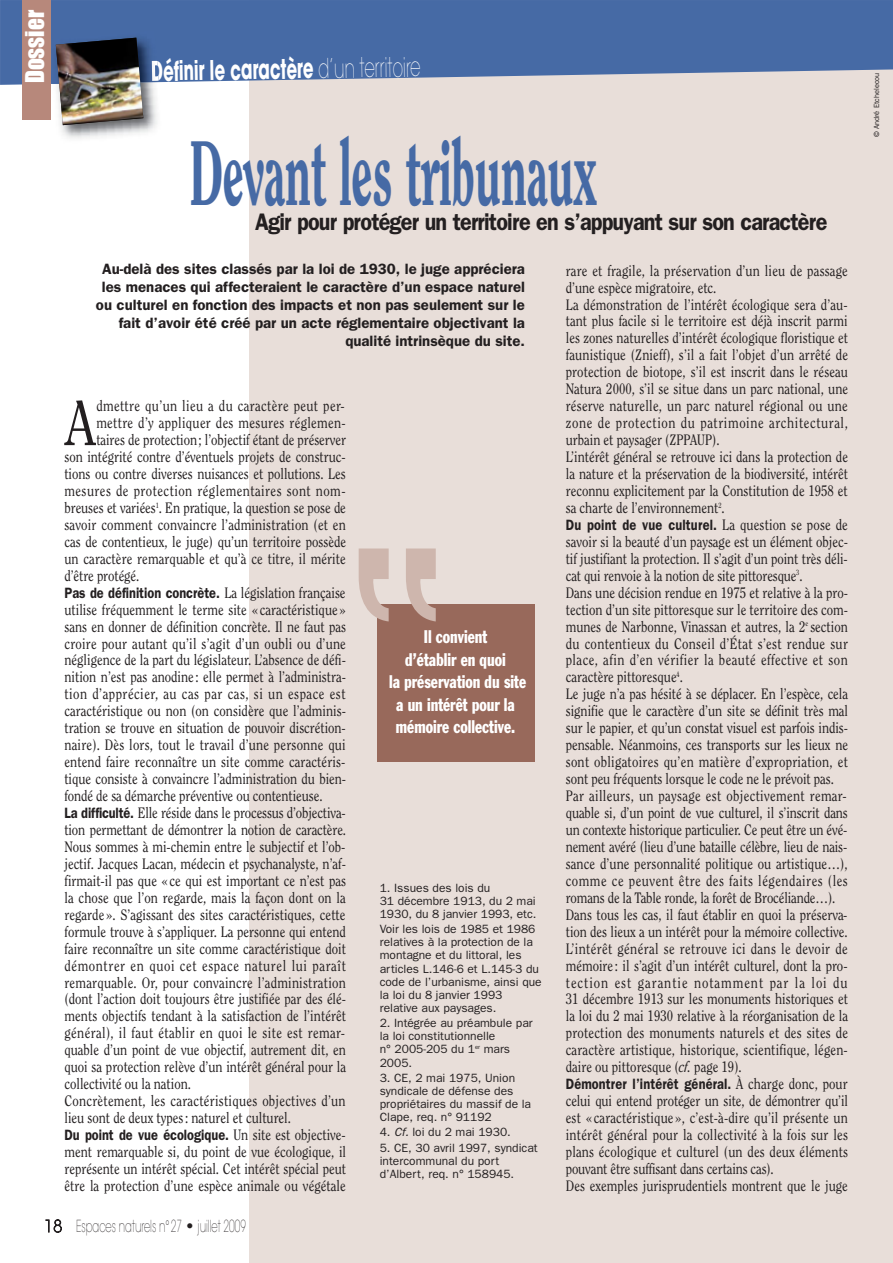
<style>
.page{position:relative;width:893px;height:1263px;background:#fff}
.page>*{position:absolute;margin:0;border:0;box-sizing:border-box;transform-origin:0 0}
.t1{font:800 91.05px "Clearface";letter-spacing:-.01em;color:#466aa5;scale:.52 1}
.t2{font:63.45px "Clearface";color:#231f20;scale:.85 1}
.t3{font:700 27px "Avant Garde";color:#fff;scale:.61 1}
.t4{font:600 24px "Franklin Gothic";letter-spacing:-.035em;color:#231f20;scale:.9 1}
.t5{font:24px "Impact";color:#fff}
.t6{font:condensed 18px/22.5px "Franklin Gothic";color:#fff;text-align:center;scale:.85 1}
.t7{font:200 16.5px "Avant Garde";color:#231f20}
.t8{font:15px/17px "Clearface";color:#231f20;scale:.85 1}
.t9{font:600 15px/18px "Franklin Gothic";color:#231f20;text-align:right}
.t10{font:600 15px "Franklin Gothic";color:#231f20;scale:.85 1}
.t11{font:15px "Clearface";letter-spacing:.025em;color:#231f20;scale:.85 1}
.t12{font:15px "Clearface";letter-spacing:.035em;color:#231f20;scale:.85 1}
.t13{font:12px/13.2px "Franklin Gothic";color:#231f20}
.t14{font:7.5px "Franklin Gothic";color:#231f20}
.s1{font-weight:200}
.s2{font-family:"Clearface";font-weight:400}
.s3{font-family:"Franklin Gothic";font-weight:600}
.s4{font-style:italic}
</style>
<div class="page">
<hr style="left:889px;top:0;width:3px;height:1263px;background:#e8ded9">
<div style="left:249px;top:0;width:640px;height:1263px;background:#e8ded9"></div>
<svg style="left:0;top:0;width:892px;height:85px;background:#5675aa"></svg>
<svg style="left:45px;top:1219px;width:17px;height:14px"></svg>
<div style="left:377px;top:605px;width:157px;height:157px;background:#98695b"></div>
<div style="left:23px;top:0;width:28px;height:120px;background:#b7887b"></div>
<img style="left:52px;top:82px;width:112px;height:57px">
<img style="left:51px;top:30px;width:108px;height:54px">
<img style="left:152px;top:61px;width:7px;height:20px">
<img style="left:56px;top:38px;width:87px;height:87px">
<svg style="left:377px;top:604px;width:59px;height:1px"></svg>
<h3 class="t5" style="left:27px;top:83px;width:75px;rotate:-90deg">Dossier</h3>
<h3 class="t3" style="left:151px;top:61px;width:443px;rotate:-1deg">Définir le caractère <span class="s1">d’un territoire</span></h3>
<h1 class="t1" style="left:189px;top:136px;width:786px">Devant les tribunaux</h1>
<h3 class="t4" style="left:255px;top:214px;width:637px">Agir pour protéger un territoire en s’appuyant sur son caractère</h3>
<p class="t9" style="left:96px;top:261px;width:430px">Au-delà des sites classés par la loi de 1930, le juge appréciera les menaces qui affecteraient le caractère d’un espace naturel ou culturel en fonction des impacts et non pas seulement sur le fait d’avoir été créé par un acte réglementaire objectivant la qualité intrinsèque du site.</p>
<h2 class="t2" style="left:65px;top:397px;width:37px">A</h2>
<p class="t11" style="left:96px;top:400px;width:294px">dmettre qu’un lieu a du caractère peut per-</p>
<p class="t11" style="left:96px;top:417px;width:295px">mettre d’y appliquer des mesures réglemen-</p>
<p class="t8" style="left:96px;top:432px;width:295px">taires de protection; l’objectif étant de préserver</p>
<p class="t8" style="left:64px;top:449px;width:332px">son intégrité contre d’éventuels projets de construc-</p>
<p class="t8" style="left:64px;top:466px;width:332px">tions ou contre diverses nuisances et pollutions. Les</p>
<p class="t12" style="left:64px;top:485px;width:332px">mesures de protection réglementaires sont nom-</p>
<p class="t8" style="left:64px;top:500px;width:333px">breuses et variées<sup>1</sup>. En pratique, la question se pose de</p>
<p class="t8" style="left:64px;top:517px;width:332px">savoir comment convaincre l’administration (et en</p>
<p class="t8" style="left:64px;top:534px;width:333px">cas de contentieux, le juge) qu’un territoire possède</p>
<p class="t8" style="left:64px;top:551px;width:332px">un caractère remarquable et qu’à ce titre, il mérite</p>
<p class="t8" style="left:64px;top:568px;width:90px">d’être protégé.</p>
<p class="t10" style="left:64px;top:587px;width:332px">Pas de définition concrète. <span class="s2">La législation française</span></p>
<p class="t8" style="left:64px;top:602px;width:333px">utilise fréquemment le terme site «caractéristique» sans en donner de définition concrète. Il ne faut pas croire pour autant qu’il s’agit d’un oubli ou d’une négligence de la part du législateur. L’absence de défi&shy;nition n’est pas anodine : elle permet à l’administra&shy;tion d’apprécier, au cas par cas, si un espace est caractéristique ou non (on considère que l’adminis&shy;tration se trouve en situation de pouvoir discrétion&shy;naire). Dès lors, tout le travail d’une personne qui entend faire reconnaître un site comme caractéris&shy;tique consiste à convaincre l’administration du bien&shy;fondé de sa démarche préventive ou contentieuse.<br><span class="s3">La difficulté.</span> Elle réside dans le processus d’objectiva&shy;tion permettant de démontrer la notion de caractère.<br>Nous sommes à mi-chemin entre le subjectif et l’ob&shy;jectif. Jacques Lacan, médecin et psychanalyste, n’af&shy;firmait-il pas que « ce qui est important ce n’est pas la chose que l’on regarde, mais la façon dont on la regarde ». S’agissant des sites caractéristiques, cette formule trouve à s’appliquer. La personne qui entend faire reconnaître un site comme caractéristique doit démontrer en quoi cet espace naturel lui paraît remarquable. Or, pour convaincre l’administration (dont l’action doit toujours être justifiée par des élé&shy;ments objectifs tendant à la satisfaction de l’intérêt général), il faut établir en quoi le site est remar&shy;quable d’un point de vue objectif, autrement dit, en quoi sa protection relève d’un intérêt général pour la collectivité ou la nation.<br>Concrètement, les caractéristiques objectives d’un lieu sont de deux types : naturel et culturel.</p>
<p class="t10" style="left:64px;top:1130px;width:332px">Du point de vue écologique. <span class="s2">Un site est objective-</span></p>
<p class="t8" style="left:64px;top:1144px;width:333px;text-align:justify">ment remarquable si, du point de vue écologique, il représente un intérêt spécial. Cet intérêt spécial peut être la protection d’une espèce animale ou végétale</p>
<p class="t6" style="left:389px;top:627px;width:163px">Il convient<br>d’établir en quoi<br>la préservation du site a un intérêt pour la mémoire collective.</p>
<p class="t13" style="left:380px;top:882px;width:158px">1. Issues des lois du<br>31 décembre 1913, du 2 mai<br>1930, du 8 janvier 1993, etc.</p>
<p class="t13" style="left:380px;top:924px;width:163px">Voir les lois de 1985 et 1986 relatives à la protection de la montagne et du littoral, les articles L.146-6 et L.145-3 du code de l’urbanisme, ainsi que la loi du 8 janvier 1993 relative aux paysages.</p>
<p class="t13" style="left:380px;top:1018px;width:154px">2. Intégrée au préambule par la loi constitutionnelle<br>n° 2005-205 du 1<sup>er</sup> mars<br>2005.</p>
<p class="t13" style="left:380px;top:1072px;width:153px">3. CE, 2 mai 1975, Union syndicale de défense des propriétaires du massif de la<br>Clape, req. n° 91192</p>
<p class="t13" style="left:380px;top:1127px;width:133px">4. <span class="s4">Cf.</span> loi du 2 mai 1930.</p>
<p class="t13" style="left:380px;top:1142px;width:159px">5. CE, 30 avril 1997, syndicat intercommunal du port d’Albert, req. n° 158945.</p>
<p class="t8" style="left:565px;top:263px;width:333px">rare et fragile, la préservation d’un lieu de passage d’une espèce migratoire, etc.<br>La démonstration de l’intérêt écologique sera d’au&shy;tant plus facile si le territoire est déjà inscrit parmi les zones naturelles d’intérêt écologique floristique et faunistique (Znieff), s’il a fait l’objet d’un arrêté de protection de biotope, s’il est inscrit dans le réseau Natura 2000, s’il se situe dans un parc national, une réserve naturelle, un parc naturel régional ou une zone de protection du patrimoine architectural, urbain et paysager (ZPPAUP).<br>L’intérêt général se retrouve ici dans la protection de la nature et la préservation de la biodiversité, intérêt reconnu explicitement par la Constitution de 1958 et sa charte de l’environnement<sup>2</sup>.</p>
<p class="t10" style="left:565px;top:520px;width:333px">Du point de vue culturel. <span class="s2">La question se pose de</span></p>
<p class="t8" style="left:565px;top:534px;width:333px">savoir si la beauté d’un paysage est un élément objec&shy;tif justifiant la protection. Il s’agit d’un point très déli&shy;cat qui renvoie à la notion de site pittoresque<sup>3</sup>.<br>Dans une décision rendue en 1975 et relative à la pro&shy;tection d’un site pittoresque sur le territoire des com&shy;munes de Narbonne, Vinassan et autres, la 2<sup>e</sup> section du contentieux du Conseil d’État s’est rendue sur place, afin d’en vérifier la beauté effective et son caractère pittoresque<sup>4</sup>.<br>Le juge n’a pas hésité à se déplacer. En l’espèce, cela signifie que le caractère d’un site se définit très mal sur le papier, et qu’un constat visuel est parfois indis&shy;pensable. Néanmoins, ces transports sur les lieux ne sont obligatoires qu’en matière d’expropriation, et sont peu fréquents lorsque le code ne le prévoit pas.<br>Par ailleurs, un paysage est objectivement remar&shy;quable si, d’un point de vue culturel, il s’inscrit dans un contexte historique particulier. Ce peut être un évé&shy;nement avéré (lieu d’une bataille célèbre, lieu de nais&shy;sance d’une personnalité politique ou artistique…), comme ce peuvent être des faits légendaires (les romans de la Table ronde, la forêt de Brocéliande…).<br>Dans tous les cas, il faut établir en quoi la préserva&shy;tion des lieux a un intérêt pour la mémoire collective.<br>L’intérêt général se retrouve ici dans le devoir de mémoire : il s’agit d’un intérêt culturel, dont la pro&shy;tection est garantie notamment par la loi du 31 décembre 1913 sur les monuments historiques et la loi du 2 mai 1930 relative à la réorganisation de la protection des monuments naturels et des sites de caractère artistique, historique, scientifique, légen&shy;daire ou pittoresque (<span class="s4">cf.</span> page 19).</p>
<p class="t10" style="left:565px;top:1079px;width:333px">Démontrer l’intérêt général. <span class="s2">À charge donc, pour</span></p>
<p class="t8" style="left:565px;top:1093px;width:333px">celui qui entend protéger un site, de démontrer qu’il est «caractéristique», c’est-à-dire qu’il présente un intérêt général pour la collectivité à la fois sur les plans écologique et culturel (un des deux éléments pouvant être suffisant dans certains cas).<br>Des exemples jurisprudentiels montrent que le juge</p>
<p class="t7" style="left:44px;top:1220px;width:203px">18 Espaces naturels n°27 • juillet 2009</p>
<p class="t14" style="left:873px;top:137px;width:66px;rotate:-90deg">© André Etchelecou</p>
</div>
